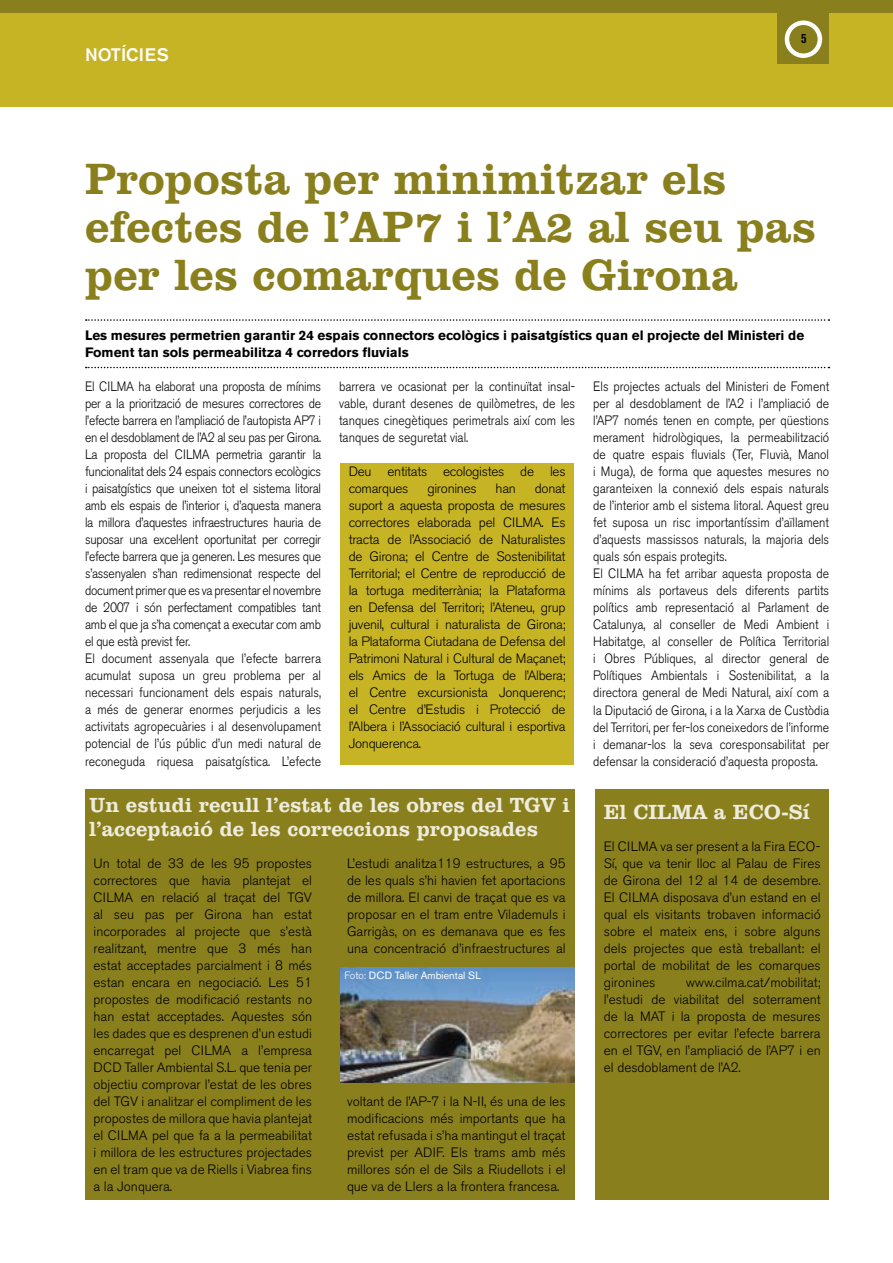
<style>
.page{position:relative;width:893px;height:1263px;background:#fff}
.page>*{position:absolute;margin:0;border:0;box-sizing:border-box;transform-origin:0 0}
.t1{font:800 45px/48px "Clarendon BT";color:#8a7f1d}
.t2{font:800 21px/24px "Clarendon BT";color:#edecdd}
.t3{font:500 18px "Akzidenz Grotesk BE";color:#fff}
.t4{font:300 13.5px/17px "Akzidenz Grotesk BE";color:#000;text-align:justify}
.t5{font:300 13.5px/17px "Akzidenz Grotesk BE";color:#000;text-align:justify;scale:.9 1}
.t6{font:300 13.5px/17px "Akzidenz Grotesk BE";letter-spacing:-.02em;color:#000;scale:.9 1}
.t7{font:700 13.5px/17px "Akzidenz Grotesk BE";color:#000}
.t8{font:300 13.5px/17px "Akzidenz Grotesk BE";letter-spacing:-.02em;color:#000}
.t9{font:700 condensed 13.5px "Akzidenz Grotesk BE";color:#000}
.t10{font:10.5px "Akzidenz Grotesk BE";color:#fff}
.s1{font-weight:300}
</style>
<div class="page">
<div style="left:0;top:0;width:893px;height:106px;background:#c7b424"></div>
<div style="left:0;top:0;width:893px;height:13px;background:#8a7f1d"></div>
<div style="left:778px;top:0;width:51px;height:64px;background:#8a7f1d"></div>
<div style="left:785px;top:21px;width:37px;height:37px;border:4px solid #fff;border-radius:50%"></div>
<svg style="left:86px;top:319px;width:743px;height:2px"></svg>
<svg style="left:86px;top:367px;width:743px;height:1px"></svg>
<div style="left:340px;top:463px;width:234px;height:302px;background:#c7b424"></div>
<div style="left:85px;top:789px;width:489px;height:410px;background:#8a7f1d"></div>
<div style="left:595px;top:789px;width:234px;height:410px;background:#8a7f1d"></div>
<img style="left:340px;top:967px;width:234px;height:116px">
<h3 class="t3" style="left:85px;top:44px;width:85px">NOTÍCIES</h3>
<p class="t9" style="left:801px;top:31px;width:7px">5</p>
<h1 class="t1" style="left:85px;top:153px;width:733px">Proposta per minimitzar els efectes de l’AP7 i l’A2 al seu pas per les comarques de Girona</h1>
<p class="t7" style="left:85px;top:327px;width:721px">Les mesures permetrien garantir 24 espais connectors ecològics i paisatgístics quan el projecte del Ministeri de<br>Foment tan sols permeabilitza 4 corredors fluvials</p>
<p class="t6" style="left:85px;top:378px;width:264px">El CILMA ha elaborat una proposta de mínims per a la priorització de mesures correctores de l’efecte barrera en l’ampliació de l’autopista AP7 i en el desdoblament de l’A2 al seu pas per Girona.<br>La proposta del CILMA permetria garantir la funcionalitat dels 24 espais connectors ecològics i paisatgístics que uneixen tot el sistema litoral amb els espais de l’interior i, d’aquesta manera la millora d’aquestes infraestructures hauria de suposar una excel·lent oportunitat per corregir l’efecte barrera que ja generen. Les mesures que s’assenyalen s’han redimensionat respecte del document primer que es va presentar el novembre de 2007 i són perfectament compatibles tant amb el que ja s’ha començat a executar com amb el que està previst fer.<br>El document assenyala que l’efecte barrera acumulat suposa un greu problema per al necessari funcionament dels espais naturals, a més de generar enormes perjudicis a les activitats agropecuàries i al desenvolupament potencial de l’ús públic d’un medi natural de reconeguda riquesa paisatgística. L’efecte</p>
<p class="t5" style="left:339px;top:378px;width:264px">barrera ve ocasionat per la continuïtat insal&shy;vable, durant desenes de quilòmetres, de les tanques cinegètiques perimetrals així com les tanques de seguretat vial.</p>
<p class="t5" style="left:593px;top:378px;width:264px;text-align:left">Els projectes actuals del Ministeri de Foment per al desdoblament de l’A2 i l’ampliació de l’AP7 només tenen en compte, per qüestions merament hidrològiques, la permeabilització de quatre espais fluvials (Ter, Fluvià, Manol i Muga), de forma que aquestes mesures no garanteixen la connexió dels espais naturals de l’interior amb el sistema litoral. Aquest greu fet suposa un risc importantíssim d’aïllament d’aquests massissos naturals, la majoria dels quals són espais protegits.<br>El CILMA ha fet arribar aquesta proposta de mínims als portaveus dels diferents partits polítics amb representació al Parlament de Catalunya, al conseller de Medi Ambient i Habitatge, al conseller de Política Territorial i Obres Públiques, al director general de Polítiques Ambientals i Sostenibilitat, a la directora general de Medi Natural, així com a la Diputació de Girona, i a la Xarxa de Custòdia del Territori, per fer-los coneixedors de l’informe i demanar-los la seva coresponsabilitat per defensar la consideració d’aquesta proposta.</p>
<h2 class="t2" style="left:89px;top:793px;width:482px">Un estudi recull l’estat de les obres del TGV i l’acceptació de les correccions proposades</h2>
<h2 class="t2" style="left:604px;top:799px;width:208px">El CILMA a ECO-Sí</h2>
<p class="t4" style="left:604px;top:838px;width:218px">El CILMA va ser present a la Fira ECO-Sí, que va tenir lloc al Palau de Fires de Girona del 12 al 14 de desembre.<br>El CILMA disposava d’un estand en el qual els visitants trobaven informació sobre el mateix ens, i sobre alguns dels projectes que està treballant: el portal de mobilitat de les comarques gironines</p>
<p class="t8" style="left:349px;top:463px;width:218px">Deu entitats ecologistes de les comarques</p>
<p class="t4" style="left:349px;top:480px;width:218px;text-indent:186px">donat suport a aquesta proposta de mesures correctores elaborada pel CILMA. Es tracta de l’Associació de Naturalistes de Girona; el Centre de Sostenibilitat Territorial; el Centre de reproducció de la tortuga mediterrània; la Plataforma en Defensa del Territori; l’Ateneu, grup juvenil, cultural i naturalista de Girona; la Plataforma Ciutadana de Defensa del Patrimoni Natural i Cultural de Maçanet; els Amics de la Tortuga de l’Albera; el Centre excursionista Jonquerenc; el Centre d’Estudis i Protecció de l’Albera i l’Associació cultural i esportiva Jonquerenca.</p>
<p class="t8" style="left:427px;top:480px;width:51px">gironines</p>
<p class="t4" style="left:496px;top:480px;width:22px">han</p>
<p class="t4" style="left:94px;top:855px;width:220px">Un total de 33 de les 95 propostes correctores que havia plantejat el CILMA en relació al traçat del TGV al seu pas per Girona han estat incorporades al projecte que s’està realitzant, mentre que 3 més han estat acceptades parcialment i 8 més estan encara en negociació. Les 51 propostes de modificació restants no han estat acceptades. Aquestes són les dades que es desprenen d’un estudi encarregat pel CILMA a l’empresa DCD Taller Ambiental S.L. que tenia per objectiu comprovar l’estat de les obres del TGV i analitzar el compliment de les propostes de millora que havia plantejat el CILMA pel que fa a la permeabilitat i millora de les estructures projectades en el tram que va de Riells i Viabrea fins a la Jonquera.</p>
<p class="t4" style="left:347px;top:855px;width:220px">L’estudi analitza119 estructures, a 95 de les quals s’hi havien fet aportacions de millora. El canvi de traçat que es va proposar en el tram entre Vilademuls i Garrigàs, on es demanava que es fes una concentració d’infraestructures al</p>
<p class="t10" style="left:344px;top:968px;width:138px"><span class="s1">Foto:</span> DCD Taller Ambiental SL</p>
<p class="t4" style="left:604px;top:974px;width:218px;text-indent:82px">www.cilma.cat/mobilitat; l’estudi de viabilitat del soterrament de la MAT i la proposta de mesures correctores per evitar l’efecte barrera en el TGV, en l’ampliació de l’AP7 i en el desdoblament de l’A2.</p>
<p class="t4" style="left:347px;top:1093px;width:220px">voltant de l’AP-7 i la N-II, és una de les modificacions més importants que ha estat refusada i s’ha mantingut el traçat previst per ADIF. Els trams amb més millores són el de Sils a Riudellots i el que va de Llers a la frontera francesa.</p>
</div>
